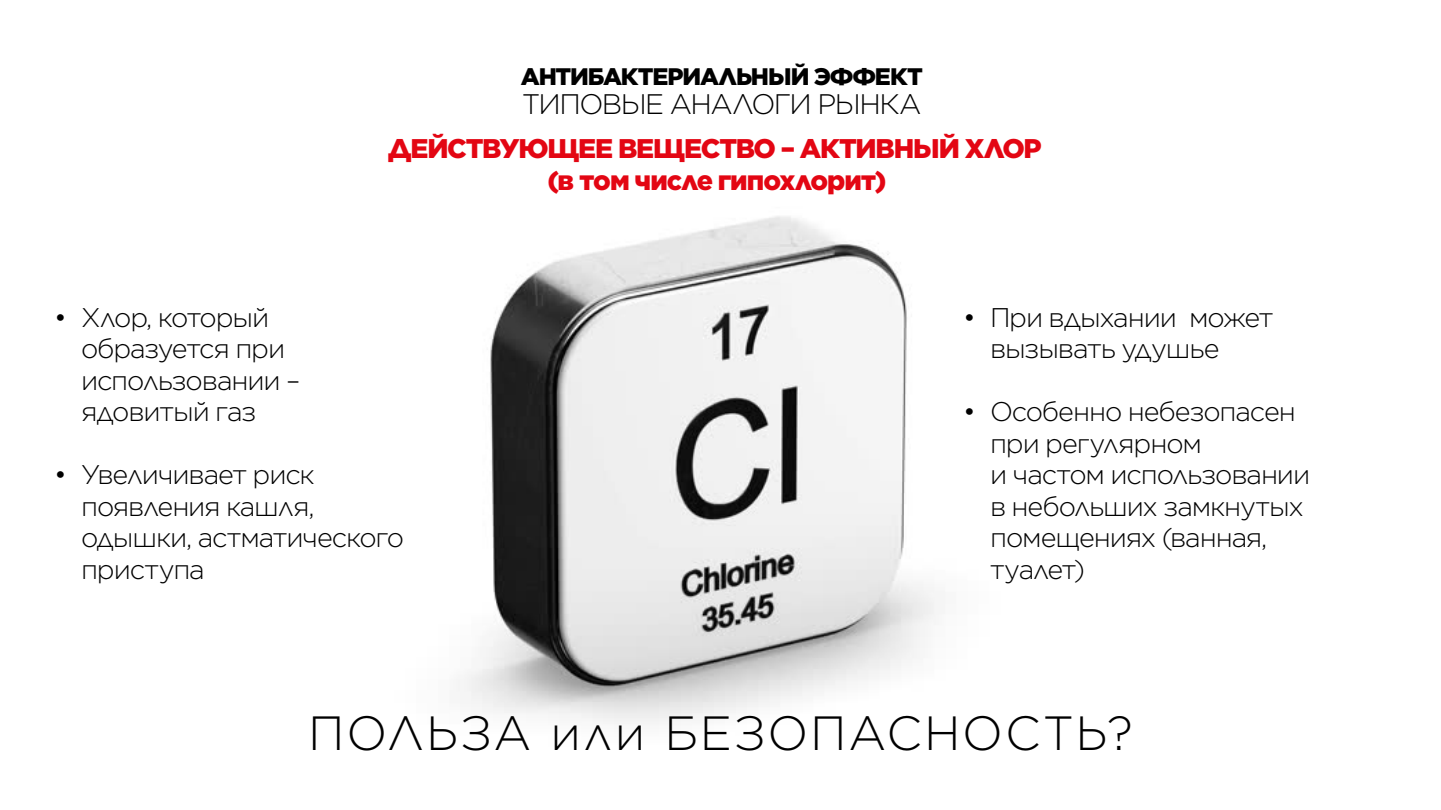
<style>
.page{position:relative;width:1441px;height:810px;background:#fff}
.page>*{position:absolute;margin:0;border:0;box-sizing:border-box;transform-origin:0 0}
.t1{font:300 48px "Gotham";letter-spacing:.04em;color:#000}
.t2{font:300 28.2px "Gotham";letter-spacing:-.055em;color:#000}
.t3{font:300 27px/31.5px "Gotham";letter-spacing:-.04em;color:#000}
.t4{font:900 27px/31.5px "Gotham";letter-spacing:-.045em;color:#e30613;text-align:center}
.t5{font:900 23.85px "Gotham";letter-spacing:-.045em;color:#000}
</style>
<div class="page">
<img style="left:458px;top:216px;width:477px;height:508px">
<p class="t5" style="left:521px;top:60px;width:403px">АНТИБАКТЕРИАЛЬНЫЙ ЭФФЕКТ</p>
<p class="t2" style="left:522px;top:86px;width:401px">ТИПОВЫЕ АНАЛОГИ РЫНКА</p>
<p class="t4" style="left:388px;top:133px;width:655px">ДЕЙСТВУЮЩЕЕ ВЕЩЕСТВО – АКТИВНЫЙ ХЛОР (в том числе гипохлорит)</p>
<p class="t3" style="left:81px;top:301px;width:221px;text-indent:-27px">• Хлор, который образуется при использовании – ядовитый газ</p>
<p class="t3" style="left:81px;top:458px;width:325px;text-indent:-27px">• Увеличивает риск появления кашля, одышки, астматического приступа</p>
<p class="t3" style="left:989px;top:301px;width:285px;text-indent:-27px">• При вдыхании может вызывать удушье</p>
<p class="t3" style="left:989px;top:395px;width:322px;text-indent:-27px">• Особенно небезопасен при регулярном<br>и частом использовании в небольших замкнутых помещениях (ванная, туалет)</p>
<h1 class="t1" style="left:308px;top:702px;width:826px">ПОЛЬЗА или БЕЗОПАСНОСТЬ?</h1>
</div>
